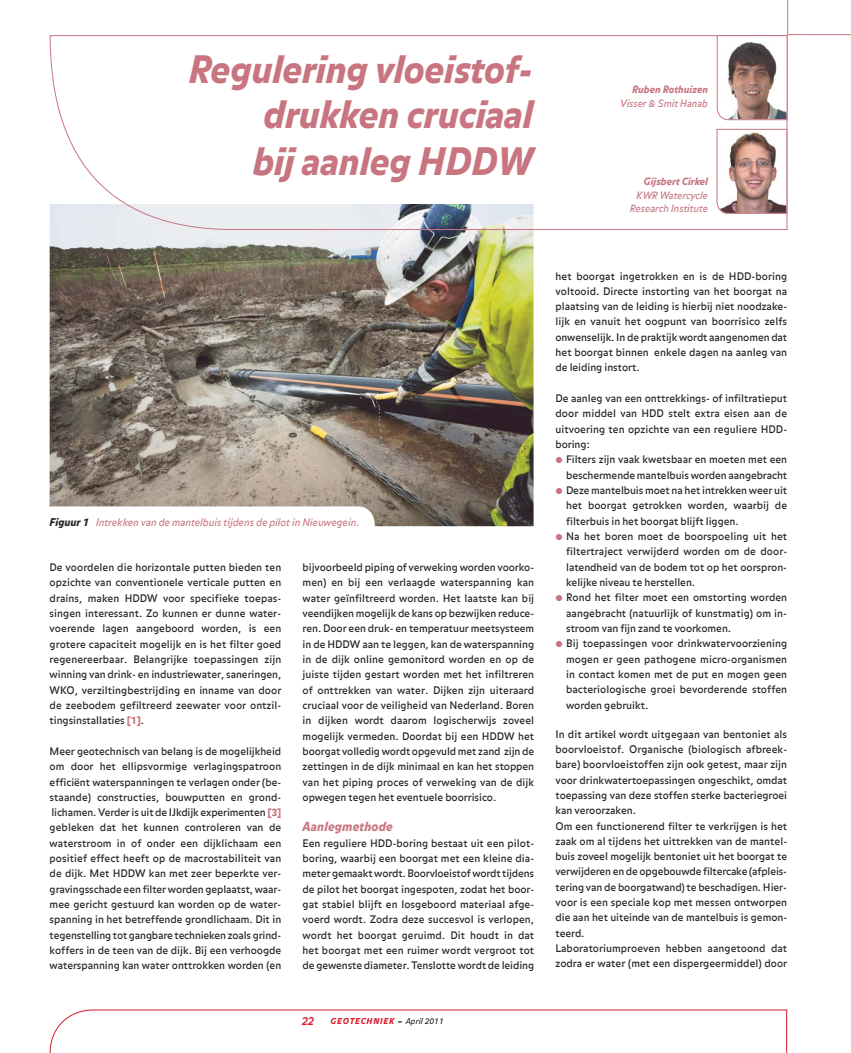
<style>
.page{position:relative;width:851px;height:1053px;background:#fff}
.page>*{position:absolute;margin:0;border:0;box-sizing:border-box;transform-origin:0 0}
.t1{font:italic 900 37.5px/46.2px "Balance";color:#c87580;text-align:justify}
.t2{font:italic 900 12.5px "Balance";letter-spacing:.02em;color:#c87580}
.t3{font:italic 700 11.25px "Balance";color:#d71829}
.t4{font:10.25px/15.2px "Balance";color:#231f20;text-align:justify}
.t5{font:italic 10.25px "Balance";letter-spacing:-.005em;color:#c87580}
.t6{font:italic 10px/13.8px "Balance";letter-spacing:-.01em;color:#c87580;text-align:right}
.t7{font:italic 900 10px "Balance";letter-spacing:.01em;color:#c87580}
.t8{font:italic 900 8.12px "Balance";letter-spacing:.1em;color:#d71829}
.s1{font-weight:900;font-size:10.62px;color:#231f20}
.s2{font-weight:900;color:#c87580}
.s3{font-style:normal;color:#231f20}
.s4{font-weight:400;color:#231f20}
</style>
<div class="page">
<img style="left:50px;top:230px;width:483px;height:296px">
<svg style="left:50px;top:0;width:800px;height:230px"></svg>
<svg style="left:50px;top:1009px;width:737px;height:43px"></svg>
<svg style="left:716px;top:35px;width:71px;height:85px"></svg>
<img style="left:716px;top:129px;width:71px;height:85px">
<h1 class="t1" style="left:253px;top:49px;width:281px;text-indent:-64px">Regulering vloeistof&shy;drukken cruciaal bij aanleg HDDW</h1>
<p class="t7" style="left:632px;top:86px;width:77px">Ruben Rothuizen</p>
<p class="t6" style="left:620px;top:97px;width:89px">Visser &amp; Smit Hanab</p>
<p class="t7" style="left:643px;top:177px;width:66px">Gijsbert Cirkel</p>
<p class="t6" style="left:629px;top:189px;width:80px">KWR Watercycle<br>Research Institute</p>
<p class="t5" style="left:50px;top:518px;width:311px"><span class="s1">Figuur 1</span> Intrekken van de mantelbuis tijdens de pilot in Nieuwegein.</p>
<p class="t4" style="left:50px;top:560px;width:233px">De voordelen die horizontale putten bieden ten opzichte van conventionele verticale putten en drains, maken HDDW voor specifieke toepas&shy;singen interessant. Zo kunnen er dunne water - voerende lagen aangeboord worden, is een grotere capaciteit mogelijk en is het filter goed regenereerbaar. Belangrijke toepassingen zijn winning van drink- en industriewater, saneringen, WKO, verziltingbestrijding en inname van door de zeebodem gefiltreerd zeewater voor ontzil&shy;tingsinstallaties <span class="s2">[1]</span>.</p>
<p class="t4" style="left:50px;top:744px;width:233px">Meer geotechnisch van belang is de mogelijkheid om door het ellipsvormige verlagingspatroon efficiënt waterspanningen te verlagen onder (be&shy;staande) constructies, bouwputten en grond - lichamen. Verder is uit de IJkdijk experimenten <span class="s2">[3] </span>gebleken dat het kunnen controleren van de waterstroom in of onder een dijklichaam een positief effect heeft op de macrostabiliteit van de dijk. Met HDDW kan met zeer beperkte ver - gravingsschade een filter worden geplaatst, waar&shy;mee gericht gestuurd kan worden op de water - spanning in het betreffende grondlichaam. Dit in tegenstelling tot gangbare technieken zoals grind&shy;koffers in de teen van de dijk. Bij een verhoogde waterspanning kan water onttrokken worden (en</p>
<p class="t4" style="left:302px;top:560px;width:233px">bijvoorbeeld piping of verweking worden voorko&shy;men) en bij een verlaagde waterspanning kan water geïnfiltreerd worden. Het laatste kan bij veendijken mogelijk de kans op bezwijken reduce&shy;ren. Door een druk- en temperatuur meetsysteem in de HDDW aan te leggen, kan de waterspanning in de dijk online gemonitord worden en op de juiste tijden gestart worden met het infiltreren of onttrekken van water. Dijken zijn uiteraard cruciaal voor de veiligheid van Nederland. Boren in dijken wordt daarom logischerwijs zoveel mogelijk vermeden. Doordat bij een HDDW het boorgat volledig wordt opgevuld met zand zijn de zettingen in de dijk minimaal en kan het stoppen van het piping proces of verweking van de dijk opwegen tegen het eventuele boorrisico.</p>
<p class="t2" style="left:302px;top:822px;width:92px">Aanlegmethode</p>
<p class="t4" style="left:302px;top:836px;width:233px">Een reguliere HDD-boring bestaat uit een pilot&shy;boring, waarbij een boorgat met een kleine dia&shy;meter gemaakt wordt. Boorvloeistof wordt tijdens de pilot het boorgat ingespoten, zodat het boor&shy;gat stabiel blijft en losgeboord materiaal afge&shy;voerd wordt. Zodra deze succesvol is verlopen, wordt het boorgat geruimd. Dit houdt in dat het boorgat met een ruimer wordt vergroot tot de gewenste diameter. Tenslotte wordt de leiding</p>
<p class="t3" style="left:302px;top:1015px;width:14px">22</p>
<p class="t8" style="left:330px;top:1017px;width:115px">GEOTECHNIEK <span class="s3">–</span> <span class="s4">April 2011</span></p>
<p class="t4" style="left:555px;top:269px;width:233px">het boorgat ingetrokken en is de HDD-boring voltooid. Directe instorting van het boorgat na plaatsing van de leiding is hierbij niet noodzake&shy;lijk en vanuit het oogpunt van boorrisico zelfs onwenselijk. In de praktijk wordt aangenomen dat het boorgat binnen enkele dagen na aanleg van de leiding instort.</p>
<p class="t4" style="left:555px;top:391px;width:233px">De aanleg van een onttrekkings- of infiltratieput door middel van HDD stelt extra eisen aan de uitvoering ten opzichte van een reguliere HDD&shy;boring:</p>
<p class="t4" style="left:566px;top:453px;width:222px;text-align:left">Filters zijn vaak kwetsbaar en moeten met een beschermende mantelbuis worden aangebracht Deze mantelbuis moet na het intrekken weer uit het boorgat getrokken worden, waarbij de filterbuis in het boorgat blijft liggen.<br>Na het boren moet de boorspoeling uit het filtertraject verwijderd worden om de door&shy;latendheid van de bodem tot op het oorspron&shy;kelijke niveau te herstellen.<br>Rond het filter moet een omstorting worden aangebracht (natuurlijk of kunstmatig) om in&shy;stroom van fijn zand te voorkomen.<br>Bij toepassingen voor drinkwatervoorziening mogen er geen pathogene micro-organismen in contact komen met de put en mogen geen bacteriologische groei bevorderende stoffen worden gebruikt.</p>
<p class="t4" style="left:555px;top:727px;width:233px;text-align:left">In dit artikel wordt uitgegaan van bentoniet als boorvloeistof. Organische (biologisch afbreek&shy;bare) boorvloeistoffen zijn ook getest, maar zijn voor drinkwatertoepassingen ongeschikt, omdat toepassing van deze stoffen sterke bacteriegroei kan veroorzaken.<br>Om een functionerend filter te verkrijgen is het zaak om al tijdens het uittrekken van de mantel&shy;buis zoveel mogelijk bentoniet uit het boorgat te verwijderen en de opgebouwde filtercake (afpleis&shy;tering van de boorgatwand) te beschadigen. Hier&shy;voor is een speciale kop met messen ontworpen die aan het uiteinde van de mantelbuis is gemon&shy;teerd.<br>Laboratoriumproeven hebben aangetoond dat zodra er water (met een dispergeermiddel) door</p>
</div>
